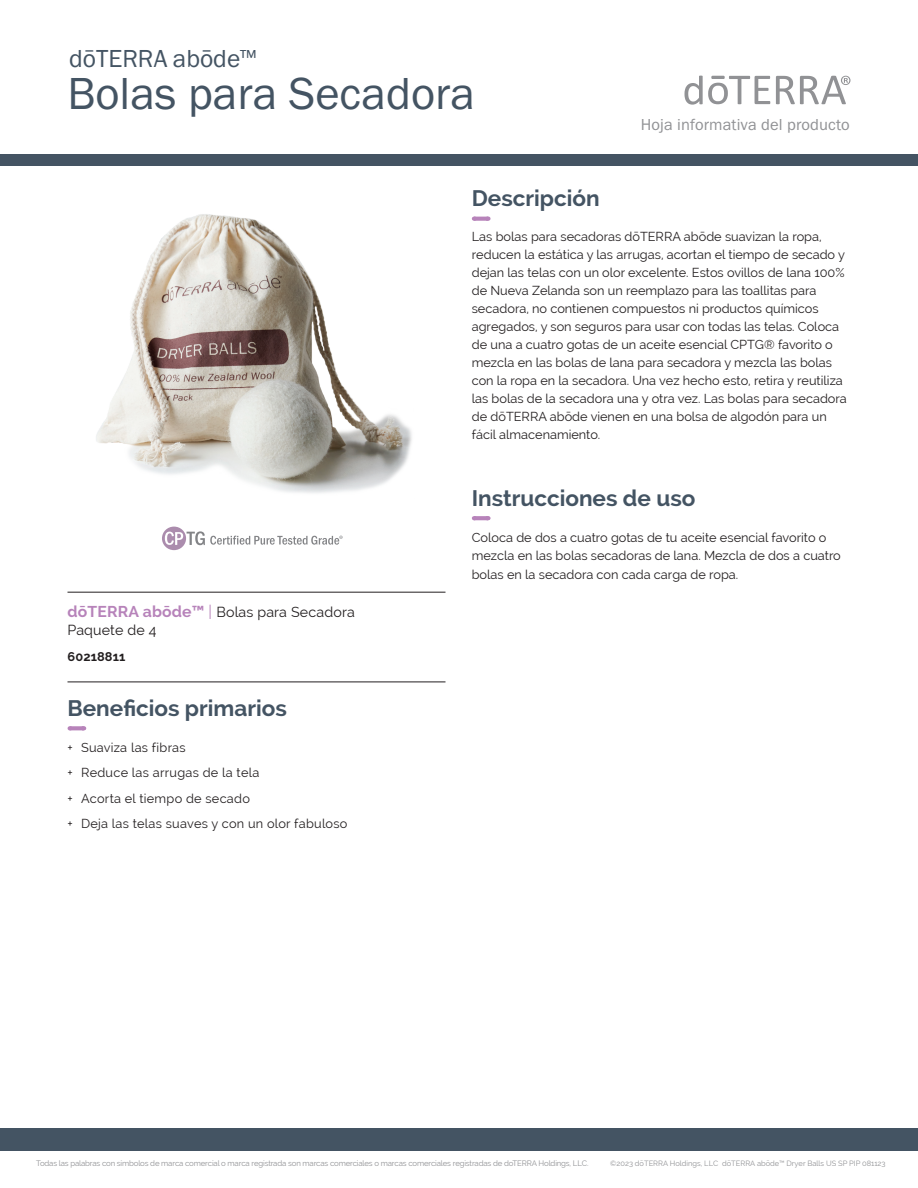
<style>
.page{position:relative;width:918px;height:1188px;background:#fff}
.page>*{position:absolute;margin:0;border:0;box-sizing:border-box;transform-origin:0 0}
.t1{font:46.5px "Franklin Gothic URW Boo";color:#445463}
.t2{font:25.5px "Franklin Gothic URW Boo";color:#445463}
.t3{font:700 22.5px "Raleway";color:#445463}
.t4{font:16.5px "Franklin Gothic URW Boo";letter-spacing:.01em;color:#919295}
.t5{font:14.25px/18px "Raleway";letter-spacing:.01em;color:#231f20}
.t6{font:12.75px/18px "Raleway";color:#231f20}
.t7{font:12.75px/25.5px "Raleway";letter-spacing:.02em;color:#231f20}
.t8{font:700 12.75px "Raleway";letter-spacing:.01em;color:#231f20}
.t9{font:7.8px "Raleway";letter-spacing:-.02em;color:#919295}
.t10{font:7.5px "Raleway";color:#919295}
.s1{font-size:21px}
.s2{font-weight:700;font-size:15.75px;color:#b783ba}
.s3{font-size:15.75px;color:#b783ba}
</style>
<div class="page">
<div style="left:0;top:155px;width:918px;height:11px;background:#445463"></div>
<div style="left:0;top:1128px;width:918px;height:23px;background:#445463"></div>
<svg style="left:776px;top:76px;width:74px;height:28px"></svg>
<svg style="left:684px;top:76px;width:86px;height:29px"></svg>
<svg style="left:162px;top:527px;width:181px;height:23px"></svg>
<hr style="left:68px;top:592px;width:378px;height:1px;background:#231f20">
<hr style="left:68px;top:682px;width:378px;height:1px;background:#231f20">
<svg style="left:70px;top:726px;width:14px;height:4px"></svg>
<svg style="left:475px;top:217px;width:6px;height:4px"></svg>
<svg style="left:481px;top:217px;width:8px;height:4px"></svg>
<svg style="left:475px;top:516px;width:6px;height:4px"></svg>
<svg style="left:481px;top:516px;width:8px;height:4px"></svg>
<img style="left:96px;top:214px;width:316px;height:279px">
<h2 class="t2" style="left:69px;top:42px;width:189px">dōTERRA abōde<span class="s1">™</span></h2>
<h1 class="t1" style="left:67px;top:64px;width:409px">Bolas para Secadora</h1>
<p class="t4" style="left:641px;top:114px;width:211px">Hoja informativa del producto</p>
<h3 class="t3" style="left:472px;top:186px;width:129px">Descripción</h3>
<p class="t6" style="left:472px;top:228px;width:377px">Las bolas para secadoras dōTERRA abōde suavizan la ropa, reducen la estática y las arrugas, acortan el tiempo de secado y dejan las telas con un olor excelente. Estos ovillos de lana 100% de Nueva Zelanda son un reemplazo para las toallitas para secadora, no contienen compuestos ni productos químicos agregados, y son seguros para usar con todas las telas. Coloca de una a cuatro gotas de un aceite esencial CPTG® favorito o mezcla en las bolas de lana para secadora y mezcla las bolas con la ropa en la secadora. Una vez hecho esto, retira y reutiliza las bolas de la secadora una y otra vez. Las bolas para secadora de dōTERRA abōde vienen en una bolsa de algodón para un fácil almacenamiento.</p>
<p class="t5" style="left:68px;top:603px;width:289px"><span class="s2">dōTERRA abōde™</span> <span class="s3">|</span> Bolas para Secadora<br>Paquete de 4</p>
<p class="t8" style="left:68px;top:650px;width:59px">60218811</p>
<h3 class="t3" style="left:68px;top:695px;width:221px">Beneficios primarios</h3>
<p class="t7" style="left:68px;top:735px;width:282px">+ Suaviza las fibras<br>+ Reduce las arrugas de la tela<br>+ Acorta el tiempo de secado<br>+ Deja las telas suaves y con un olor fabuloso</p>
<h3 class="t3" style="left:472px;top:485px;width:225px">Instrucciones de uso</h3>
<p class="t6" style="left:472px;top:528px;width:371px;line-height:18.8px">Coloca de dos a cuatro gotas de tu aceite esencial favorito o mezcla en las bolas secadoras de lana. Mezcla de dos a cuatro bolas en la secadora con cada carga de ropa.</p>
<p class="t9" style="left:36px;top:1159px;width:554px">Todas las palabras con símbolos de marca comercial o marca registrada son marcas comerciales o marcas comerciales registradas de doTERRA Holdings, LLC.</p>
<p class="t10" style="left:610px;top:1159px;width:277px">©2023 dōTERRA Holdings, LLC dōTERRA abōde™ Dryer Balls US SP PIP 081123</p>
</div>
